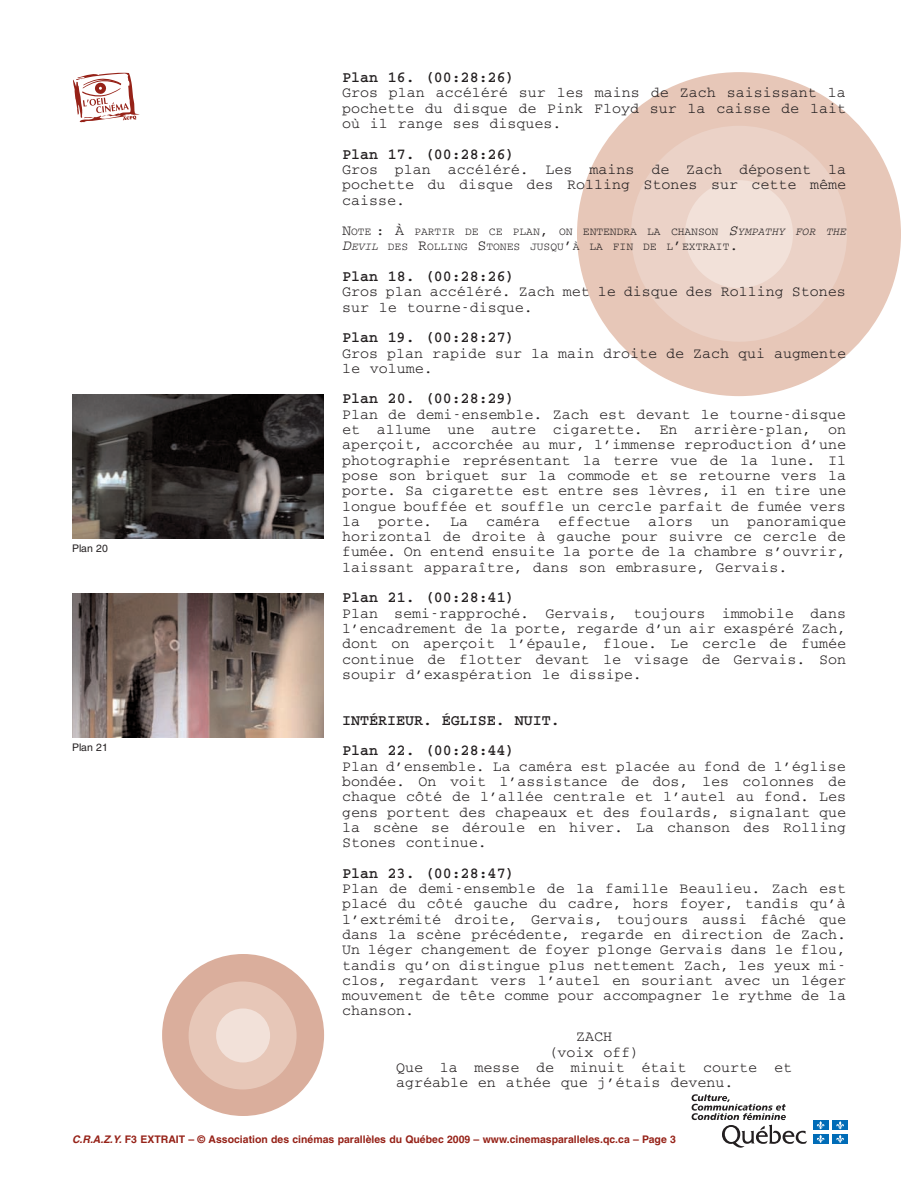
<style>
.page{position:relative;width:918px;height:1188px;background:#fff}
.page>*{position:absolute;margin:0;border:0;box-sizing:border-box;transform-origin:0 0}
.t1{font:15px/15.3px "Courier";color:#231f20;text-align:justify}
.t2{font:700 15px/30.6px "Courier";color:#231f20}
.t3{font:11.25px/15.3px "Courier";color:#231f20}
.t4{font:700 10.5px "Helvetica";color:#962218}
.t5{font:10.5px "Helvetica";color:#231f20}
.s1{font-size:15px}
.s2{font-style:italic;font-size:15px}
.s3{font-style:italic}
</style>
<div class="page">
<div style="left:577px;top:72px;width:324px;height:324px;background:#e7c7b8;border-radius:50%"></div>
<div style="left:631px;top:126px;width:216px;height:216px;background:#ebd2c7;border-radius:50%"></div>
<div style="left:685px;top:180px;width:108px;height:108px;background:#f2e1d9;border-radius:50%"></div>
<div style="left:162px;top:954px;width:162px;height:162px;background:#daae9c;border-radius:50%"></div>
<div style="left:189px;top:981px;width:108px;height:108px;background:#e7c7b8;border-radius:50%"></div>
<div style="left:216px;top:1008px;width:54px;height:54px;background:#f2e1d9;border-radius:50%"></div>
<svg style="left:692px;top:1094px;width:115px;height:54px"></svg>
<div style="left:813px;top:1121px;width:15px;height:9px;background:#006cb7"></div>
<svg style="left:817px;top:1121px;width:8px;height:8px"></svg>
<div style="left:833px;top:1121px;width:15px;height:9px;background:#006cb7"></div>
<svg style="left:836px;top:1121px;width:8px;height:8px"></svg>
<div style="left:813px;top:1134px;width:15px;height:9px;background:#006cb7"></div>
<svg style="left:817px;top:1135px;width:8px;height:8px"></svg>
<div style="left:833px;top:1134px;width:15px;height:9px;background:#006cb7"></div>
<svg style="left:836px;top:1135px;width:8px;height:8px"></svg>
<svg style="left:73px;top:73px;width:67px;height:50px"></svg>
<img style="left:72px;top:593px;width:252px;height:144px">
<img style="left:72px;top:394px;width:252px;height:144px">
<p class="t5" style="left:72px;top:545px;width:37px">Plan 20</p>
<p class="t5" style="left:72px;top:743px;width:37px">Plan 21</p>
<p class="t2" style="left:342px;top:63px;width:174px">Plan 16. (00:28:26)</p>
<p class="t1" style="left:342px;top:86px;width:506px">Gros plan accéléré sur les mains de Zach saisissant la pochette du disque de Pink Floyd sur la caisse de lait où il range ses disques.</p>
<p class="t2" style="left:342px;top:140px;width:174px">Plan 17. (00:28:26)</p>
<p class="t1" style="left:342px;top:163px;width:506px">Gros plan accéléré. Les mains de Zach déposent la pochette du disque des Rolling Stones sur cette même caisse.</p>
<p class="t3" style="left:342px;top:225px;width:505px"><span class="s1">N</span>OTE <span class="s1">: À</span> PARTIR DE CE PLAN<span class="s1">,</span> ON ENTENDRA LA CHANSON <span class="s2">S</span><span class="s3">YMPATHY FOR THE<br></span><span class="s2">D</span><span class="s3">EVIL</span> DES <span class="s1">R</span>OLLING <span class="s1">S</span>TONES JUSQU<span class="s1">’</span>À LA FIN DE L<span class="s1">’</span>EXTRAIT<span class="s1">.</span></p>
<p class="t2" style="left:342px;top:262px;width:174px">Plan 18. (00:28:26)</p>
<p class="t1" style="left:342px;top:285px;width:505px">Gros plan accéléré. Zach met le disque des Rolling Stones sur le tourne-disque.</p>
<p class="t2" style="left:342px;top:323px;width:174px">Plan 19. (00:28:27)</p>
<p class="t1" style="left:342px;top:346px;width:506px">Gros plan rapide sur la main droite de Zach qui augmente le volume.</p>
<p class="t2" style="left:342px;top:384px;width:174px">Plan 20. (00:28:29)</p>
<p class="t1" style="left:342px;top:407px;width:506px">Plan de demi-ensemble. Zach est devant le tourne-disque et allume une autre cigarette. En arrière-plan, on aperçoit, accorchée au mur, l’immense reproduction d’une photographie représentant la terre vue de la lune. Il pose son briquet sur la commode et se retourne vers la porte. Sa cigarette est entre ses lèvres, il en tire une longue bouffée et souffle un cercle parfait de fumée vers la porte. La caméra effectue alors un panoramique horizontal de droite à gauche pour suivre ce cercle de fumée. On entend ensuite la porte de la chambre s’ouvrir, laissant apparaître, dans son embrasure, Gervais.</p>
<p class="t2" style="left:342px;top:583px;width:174px">Plan 21. (00:28:41)</p>
<p class="t1" style="left:342px;top:606px;width:506px">Plan semi-rapproché. Gervais, toujours immobile dans l’encadrement de la porte, regarde d’un air exaspéré Zach, dont on aperçoit l’épaule, floue. Le cercle de fumée continue de flotter devant le visage de Gervais. Son soupir d’exaspération le dissipe.</p>
<p class="t2" style="left:342px;top:706px;width:219px">INTÉRIEUR. ÉGLISE. NUIT.<br>Plan 22. (00:28:44)</p>
<p class="t1" style="left:342px;top:759px;width:506px">Plan d’ensemble. La caméra est placée au fond de l’église bondée. On voit l’assistance de dos, les colonnes de chaque côté de l’allée centrale et l’autel au fond. Les gens portent des chapeaux et des foulards, signalant que la scène se déroule en hiver. La chanson des Rolling Stones continue.</p>
<p class="t2" style="left:342px;top:859px;width:174px">Plan 23. (00:28:47)</p>
<p class="t1" style="left:342px;top:882px;width:506px">Plan de demi-ensemble de la famille Beaulieu. Zach est placé du côté gauche du cadre, hors foyer, tandis qu’à l’extrémité droite, Gervais, toujours aussi fâché que dans la scène précédente, regarde en direction de Zach.<br>Un léger changement de foyer plonge Gervais dans le flou, tandis qu’on distingue plus nettement Zach, les yeux mi&shy;clos, regardant vers l’autel en souriant avec un léger mouvement de tête comme pour accompagner le rythme de la chanson.</p>
<p class="t1" style="left:576px;top:1030px;width:37px">ZACH</p>
<p class="t1" style="left:549px;top:1045px;width:92px">(voix off)</p>
<p class="t1" style="left:396px;top:1061px;width:398px">Que la messe de minuit était courte et</p>
<p class="t1" style="left:396px;top:1076px;width:339px">agréable en athée que j’étais devenu.</p>
<p class="t4" style="left:72px;top:1135px;width:605px"><span class="s3">C.R.A.Z.Y.</span> F3 EXTRAIT – © Association des cinémas parallèles du Québec 2009 – www.cinemasparalleles.qc.ca – Page 3</p>
</div>
